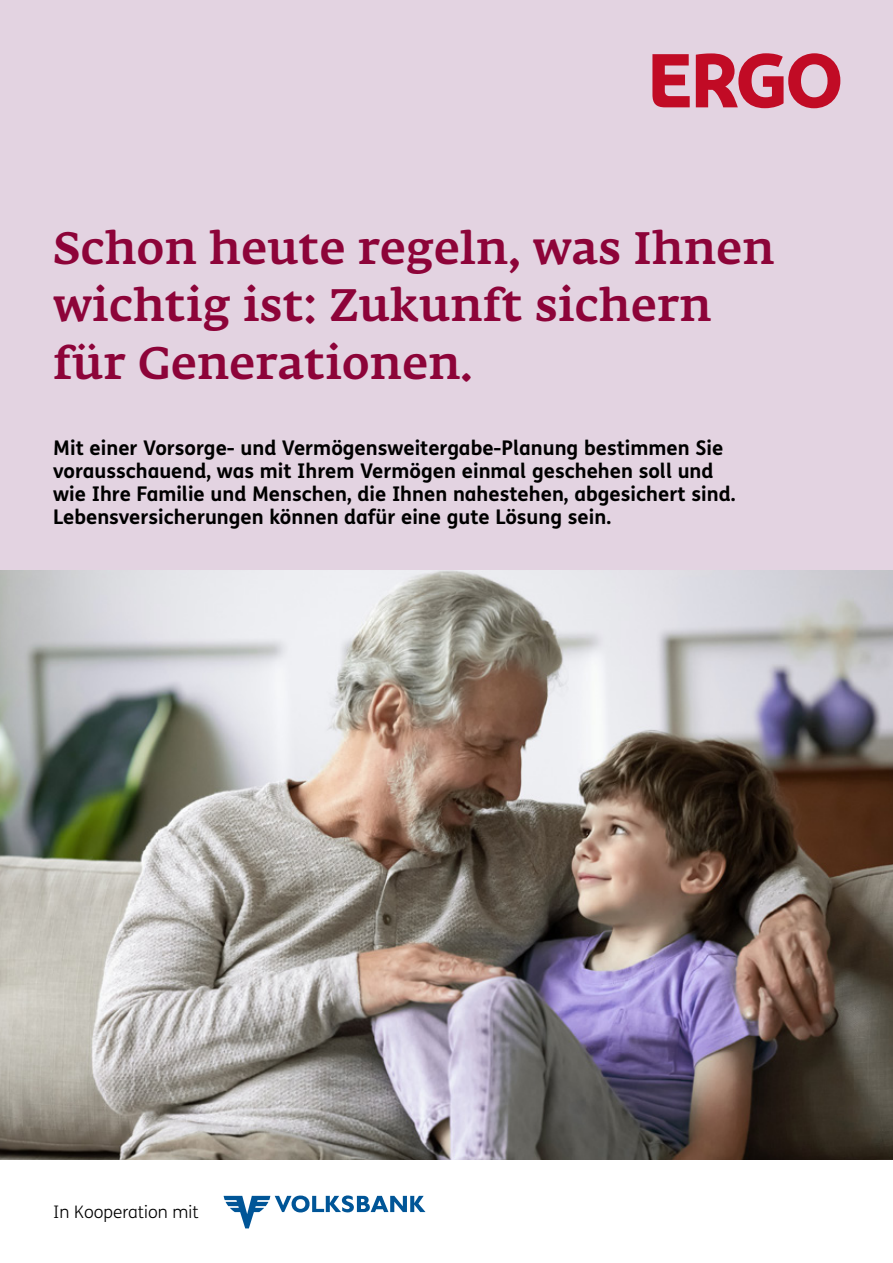
<style>
.page{position:relative;width:893px;height:1263px;background:#fff}
.page>*{position:absolute;margin:0;border:0;box-sizing:border-box;transform-origin:0 0}
.t1{font:500 45px/57.4px "Fedra Serif A Pro";letter-spacing:.01em;color:#8d0439}
.t2{font:700 20.25px/23.1px "FS Me";color:#000}
.t3{font:300 17.25px "FS Me";color:#000}
</style>
<div class="page">
<img style="left:0;top:570px;width:893px;height:590px">
<div style="left:0;top:0;width:893px;height:570px;background:#e3d3e1"></div>
<svg style="left:696px;top:53px;width:144px;height:55px"></svg>
<svg style="left:652px;top:54px;width:38px;height:53px"></svg>
<svg style="left:224px;top:1195px;width:201px;height:33px"></svg>
<h1 class="t1" style="left:53px;top:219px;width:723px">Schon heute regeln, was Ihnen wichtig ist: Zukunft sichern für Generationen.</h1>
<p class="t2" style="left:53px;top:435px;width:684px">Mit einer Vorsorge- und Vermögensweitergabe-Planung bestimmen Sie vorausschauend, was mit Ihrem Vermögen einmal geschehen soll und wie Ihre Familie und Menschen, die Ihnen nahestehen, abgesichert sind.<br>Lebensversicherungen können dafür eine gute Lösung sein.</p>
<p class="t3" style="left:53px;top:1200px;width:147px">In Kooperation mit</p>
</div>
